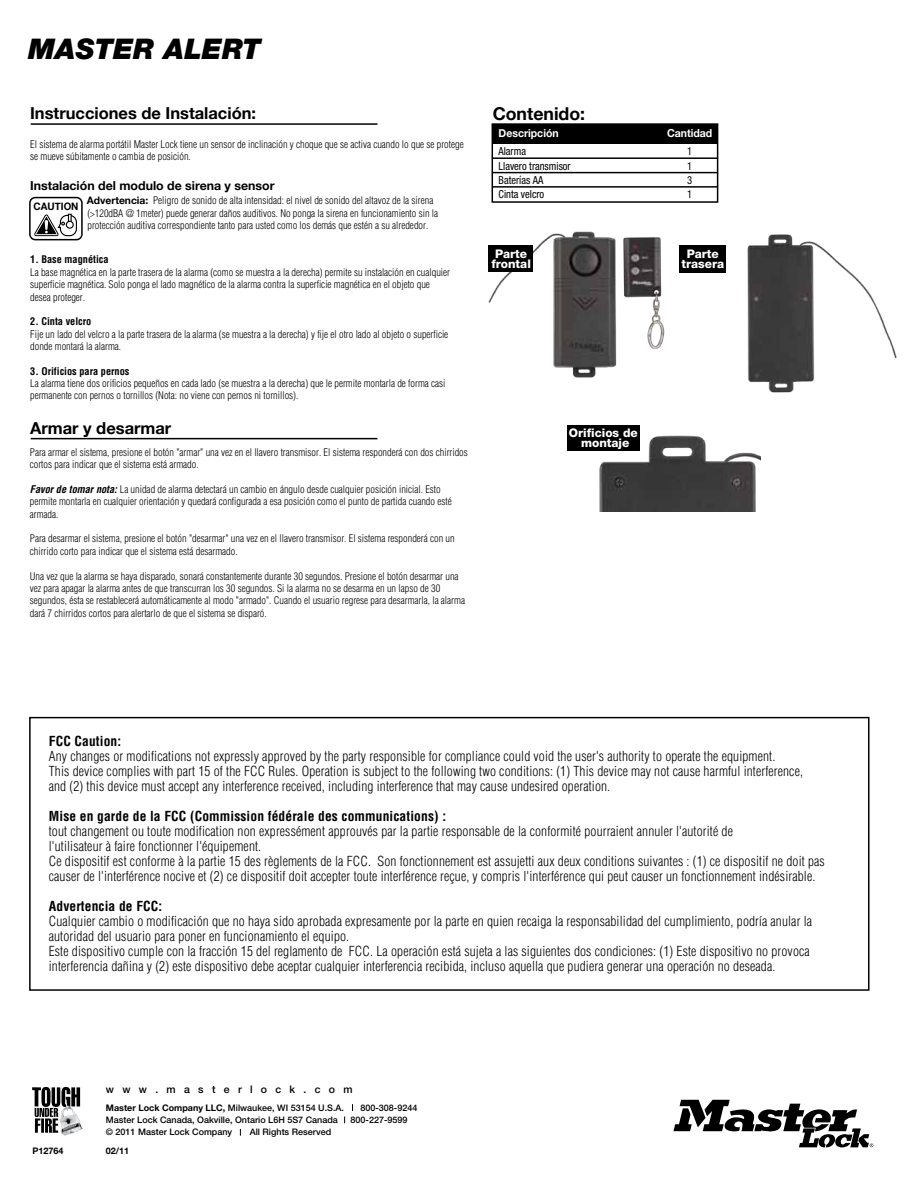
<style>
.page{position:relative;width:918px;height:1188px;background:#fff}
.page>*{position:absolute;margin:0;border:0;box-sizing:border-box;transform-origin:0 0}
.t1{font:italic 900 28.5px "Helvetica Neue LT";color:#000}
.t2{font:700 17.7px "Helvetica Neue";color:#000}
.t3{font:700 16.5px "Helvetica Neue";color:#000}
.t4{font:300 condensed 13.5px/15px "Helvetica";letter-spacing:.01em;color:#000}
.t5{font:700 condensed 13.5px "Helvetica";letter-spacing:.01em;color:#000}
.t6{font:700 12.3px "Helvetica Neue";color:#000}
.t7{font:800 11.85px/10.2px "Helvetica Neue";color:#fff;text-align:center}
.t8{font:condensed 11.1px "Helvetica Neue";color:#000;scale:.95 1}
.t9{font:700 11.1px "Helvetica Neue";color:#fff;scale:.95 1}
.t10{font:500 10.5px "Helvetica Neue";color:#000}
.t11{font:300 condensed 10.35px/12.3px "Helvetica";color:#000}
.t12{font:700 condensed 10.35px "Helvetica";color:#000}
.t13{font:700 10.35px "Helvetica Neue";color:#000;scale:.95 1}
.t14{font:500 9px "Helvetica Neue";color:#000}
.t15{font:700 9px "Helvetica Neue";color:#000}
.s1{font-family:"Helvetica Neue";font-weight:700;font-stretch:normal}
.s2{font-weight:700;font-style:italic}
.s3{font-weight:700}
</style>
<div class="page">
<svg style="left:674px;top:1100px;width:199px;height:47px"></svg>
<svg style="left:32px;top:1087px;width:48px;height:46px"></svg>
<img style="left:59px;top:1102px;width:24px;height:34px">
<div style="left:492px;top:124px;width:226px;height:19px;background:#000"></div>
<div style="left:492px;top:123px;width:226px;height:80px;border:1px solid #000"></div>
<hr style="left:492px;top:172px;width:225px;height:1px;background:#000">
<hr style="left:492px;top:157px;width:225px;height:2px;background:#000">
<hr style="left:492px;top:186px;width:225px;height:2px;background:#000">
<hr style="left:31px;top:438px;width:346px;height:1px;background:#000">
<hr style="left:31px;top:123px;width:346px;height:2px;background:#000">
<svg style="left:34px;top:213px;width:43px;height:24px"></svg>
<div style="left:66px;top:221px;width:7px;height:7px;background:#fff;border-radius:50%"></div>
<div style="left:66px;top:221px;width:8px;height:8px;border:1px solid #000;border-radius:50%"></div>
<div style="left:29px;top:197px;width:54px;height:43px;border:2px solid #000;border-radius:5px"></div>
<img style="left:624px;top:237px;width:41px;height:112px">
<img style="left:488px;top:231px;width:136px;height:147px">
<img style="left:747px;top:234px;width:150px;height:159px">
<img style="left:594px;top:435px;width:167px;height:77px">
<div style="left:568px;top:425px;width:72px;height:25px;background:#000"></div>
<div style="left:679px;top:246px;width:47px;height:27px;background:#000"></div>
<div style="left:489px;top:246px;width:44px;height:26px;background:#000"></div>
<h1 class="t1" style="left:28px;top:32px;width:234px">MASTER ALERT</h1>
<h3 class="t3" style="left:30px;top:103px;width:228px">Instrucciones de Instalación:</h3>
<p class="t11" style="left:30px;top:138px;width:435px">El sistema de alarma portátil Master Lock tiene un sensor de inclinación y choque que se activa cuando lo que se protege se mueve súbitamente o cambia de posición.</p>
<p class="t6" style="left:30px;top:178px;width:246px">Instalación del modulo de sirena y sensor</p>
<p class="t11" style="left:87px;top:194px;width:353px"><span class="s1">Advertencia:</span> Peligro de sonido de alta intensidad: el nivel de sonido del altavoz de la sirena (&gt;120dBA @ 1meter) puede generar daños auditivos. No ponga la sirena en funcionamiento sin la protección auditiva correspondiente tanto para usted como los demás que estén a su alrededor.</p>
<p class="t12" style="left:30px;top:253px;width:80px">1. Base magnética</p>
<p class="t11" style="left:30px;top:266px;width:421px">La base magnética en la parte trasera de la alarma (como se muestra a la derecha) permite su instalación en cualquier superficie magnética. Solo ponga el lado magnético de la alarma contra la superficie magnética en el objeto que desea proteger.</p>
<p class="t12" style="left:30px;top:315px;width:63px">2. Cinta velcro</p>
<p class="t11" style="left:30px;top:328px;width:420px">Fije un lado del velcro a la parte trasera de la alarma (se muestra a la derecha) y fije el otro lado al objeto o superficie donde montará la alarma.</p>
<p class="t12" style="left:30px;top:364px;width:101px">3. Orificios para pernos</p>
<p class="t11" style="left:30px;top:377px;width:417px">La alarma tiene dos orificios pequeños en cada lado (se muestra a la derecha) que le permite montarla de forma casi permanente con pernos o tornillos (Nota: no viene con pernos ni tornillos).</p>
<h3 class="t3" style="left:30px;top:418px;width:143px">Armar y desarmar</h3>
<p class="t11" style="left:30px;top:446px;width:439px">Para armar el sistema, presione el botón "armar" una vez en el llavero transmisor. El sistema responderá con dos chirridos cortos para indicar que el sistema está armado.</p>
<p class="t11" style="left:30px;top:483px;width:423px"><span class="s2">Favor de tomar nota:</span> La unidad de alarma detectará un cambio en ángulo desde cualquier posición inicial. Esto permite montarla en cualquier orientación y quedará configurada a esa posición como el punto de partida cuando esté armada.</p>
<p class="t11" style="left:30px;top:532px;width:426px">Para desarmar el sistema, presione el botón "desarmar" una vez en el llavero transmisor. El sistema responderá con un chirrido corto para indicar que el sistema está desarmado.</p>
<p class="t11" style="left:30px;top:570px;width:437px">Una vez que la alarma se haya disparado, sonará constantemente durante 30 segundos. Presione el botón desarmar una vez para apagar la alarma antes de que transcurran los 30 segundos. Si la alarma no se desarma en un lapso de 30 segundos, ésta se restablecerá automáticamente al modo "armado". Cuando el usuario regrese para desarmarla, la alarma dará 7 chirridos cortos para alertarlo de que el sistema se disparó.</p>
<p class="t13" style="left:34px;top:200px;width:49px">CAUTION</p>
<h2 class="t2" style="left:493px;top:102px;width:94px">Contenido:</h2>
<p class="t9" style="left:499px;top:127px;width:65px">Descripción</p>
<p class="t9" style="left:667px;top:127px;width:49px">Cantidad</p>
<p class="t8" style="left:499px;top:145px;width:30px">Alarma</p>
<p class="t8" style="left:687px;top:145px;width:7px">1</p>
<p class="t8" style="left:499px;top:159px;width:77px">Llavero transmisor</p>
<p class="t8" style="left:687px;top:159px;width:7px">1</p>
<p class="t8" style="left:499px;top:174px;width:49px">Baterías AA</p>
<p class="t8" style="left:687px;top:174px;width:7px">3</p>
<p class="t8" style="left:499px;top:188px;width:50px">Cinta velcro</p>
<p class="t8" style="left:687px;top:188px;width:7px">1</p>
<p class="t7" style="left:491px;top:249px;width:41px">Parte frontal</p>
<p class="t7" style="left:681px;top:249px;width:44px">Parte trasera</p>
<p class="t7" style="left:569px;top:428px;width:70px">Orificios de montaje</p>
<h3 class="t5" style="left:49px;top:732px;width:74px">FCC Caution:</h3>
<p class="t4" style="left:49px;top:748px;width:756px">Any changes or modifications not expressly approved by the party responsible for compliance could void the user's authority to operate the equipment.<br>This device complies with part 15 of the FCC Rules. Operation is subject to the following two conditions: (1) This device may not cause harmful interference, and (2) this device must accept any interference received, including interference that may cause undesired operation.</p>
<h3 class="t5" style="left:49px;top:807px;width:399px">Mise en garde de la FCC (Commission fédérale des communications) :</h3>
<p class="t4" style="left:49px;top:823px;width:778px">tout changement ou toute modification non expressément approuvés par la partie responsable de la conformité pourraient annuler l'autorité de<br>l'utilisateur à faire fonctionner l'équipement.<br>Ce dispositif est conforme à la partie 15 des règlements de la FCC. Son fonctionnement est assujetti aux deux conditions suivantes : (1) ce dispositif ne doit pas causer de l'interférence nocive et (2) ce dispositif doit accepter toute interférence reçue, y compris l'interférence qui peut causer un fonctionnement indésirable.</p>
<h3 class="t5" style="left:49px;top:897px;width:115px">Advertencia de FCC:</h3>
<p class="t4" style="left:49px;top:913px;width:765px">Cualquier cambio o modificación que no haya sido aprobada expresamente por la parte en quien recaiga la responsabilidad del cumplimiento, podría anular la autoridad del usuario para poner en funcionamiento el equipo.<br>Este dispositivo cumple con la fracción 15 del reglamento de FCC. La operación está sujeta a las siguientes dos condiciones: (1) Este dispositivo no provoca interferencia dañina y (2) este dispositivo debe aceptar cualquier interferencia recibida, incluso aquella que pudiera generar una operación no deseada.</p>
<p class="t10" style="left:106px;top:1083px;width:248px">w w w . m a s t e r l o c k . c o m</p>
<p class="t14" style="left:106px;top:1102px;width:240px"><span class="s3">Master Lock Company LLC,</span> Milwaukee, WI 53154 U.S.A.</p>
<p class="t14" style="left:360px;top:1102px;width:59px">800-308-9244</p>
<p class="t14" style="left:106px;top:1114px;width:234px">Master Lock Canada, Oakville, Ontario L6H 5S7 Canada</p>
<p class="t14" style="left:350px;top:1114px;width:59px">800-227-9599</p>
<p class="t14" style="left:106px;top:1126px;width:128px">© 2011 Master Lock Company</p>
<p class="t14" style="left:250px;top:1126px;width:83px">All Rights Reserved</p>
<p class="t15" style="left:33px;top:1146px;width:33px">P12764</p>
<p class="t15" style="left:106px;top:1146px;width:25px">02/11</p>
</div>
